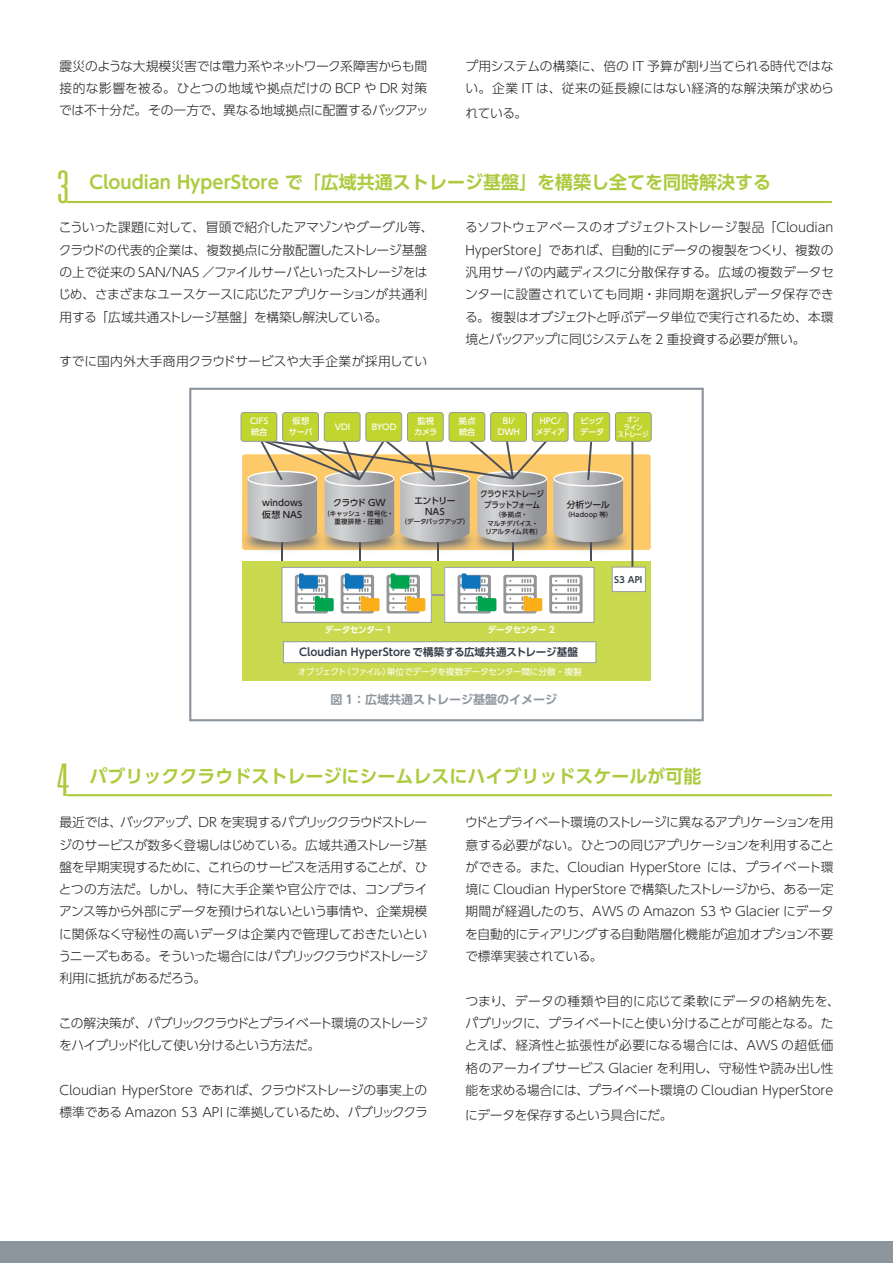
<style>
.page{position:relative;width:893px;height:1263px;background:#fff}
.page>*{position:absolute;margin:0;border:0;box-sizing:border-box;transform-origin:0 0}
.t1{font:300 ultra-condensed 45px "Univers LT Std";color:#adca3d}
.t2{font:700 18px "UD Shin Go Pro De";color:#adca3d}
.t3{font:300 12.75px/22.4px "UD Shin Go Pro";letter-spacing:-.015em;color:#231f20;text-align:justify}
.t4{font:300 12.75px/22.4px "UD Shin Go Pro";letter-spacing:.01em;color:#231f20}
.t5{font:300 12.75px/22.4px "UD Shin Go Pro";letter-spacing:-.06em;color:#231f20}
.t6{font:300 12.75px "UD Shin Go Pro";letter-spacing:.015em;color:#231f20}
.t7{font:300 12.75px "UD Shin Go Pro";letter-spacing:-.055em;color:#231f20}
.t8{font:700 12px "UD Shin Go Pro De";color:#8c949c}
.t9{font:10.5px "UD Shin Go Pro De Bold 90 pv RKSJ H";letter-spacing:.005em;color:#323d47}
.t10{font:8.85px/11.1px "UD Shin Go Pro Medium 90 pv RKSJ H";color:#231f20}
.t11{font:8.85px/11.1px "UD Shin Go Pro Medium 90 pv RKSJ H";letter-spacing:-.05em;color:#231f20;text-align:center}
.t12{font:8.7px "UD Shin Go Pro Regular 90 pv RKSJ H";letter-spacing:-.03em;color:#fff}
.t13{font:8.7px "UD Shin Go Pro De Bold 90 pv RKSJ H";letter-spacing:-.04em;color:#fff}
.t14{font:8.7px "UD Shin Go Pro De Bold 90 pv RKSJ H";color:#323d47}
.t15{font:8.4px/11.1px "UD Shin Go Pro Medium 90 pv RKSJ H";letter-spacing:-.07em;color:#231f20;text-align:center;scale:.9 1}
.t16{font:8.1px/10.5px "UD Shin Go Pro Medium 90 pv RKSJ H";color:#fff;text-align:center}
.t17{font:7.2px/7.6px "UD Shin Go Pro Medium 90 pv RKSJ H";letter-spacing:-.04em;color:#fff;text-align:center;scale:.9 1}
.t18{font:6.45px "UD Shin Go Pro Medium 90 pv RKSJ H";letter-spacing:-.07em;color:#231f20}
.t19{font:6.45px/8.4px "UD Shin Go Pro Medium 90 pv RKSJ H";letter-spacing:.03em;color:#231f20}
.t20{font:6.45px "UD Shin Go Pro Medium 90 pv RKSJ H";letter-spacing:-.015em;color:#231f20}
.t21{font:6.45px "UD Shin Go Pro Medium 90 pv RKSJ H";letter-spacing:-.05em;color:#231f20}
.s1{font-family:"UD Shin Go Pro";font-weight:500}
</style>
<div class="page">
<div style="left:0;top:1242px;width:893px;height:21px;background:#8c949c"></div>
<hr style="left:66px;top:201px;width:766px;height:2px;background:#adca3d">
<hr style="left:66px;top:794px;width:766px;height:2px;background:#adca3d">
<img style="left:242px;top:542px;width:278px;height:8px">
<img style="left:367px;top:542px;width:62px;height:10px">
<img style="left:520px;top:542px;width:131px;height:37px">
<img style="left:444px;top:542px;width:60px;height:10px">
<hr style="left:281px;top:537px;width:2px;height:26px;background:#494f58">
<hr style="left:359px;top:537px;width:2px;height:26px;background:#494f58">
<hr style="left:437px;top:537px;width:2px;height:26px;background:#494f58">
<hr style="left:512px;top:537px;width:2px;height:26px;background:#494f58">
<hr style="left:590px;top:537px;width:2px;height:26px;background:#494f58">
<div style="left:242px;top:561px;width:408px;height:119px;background:#c9da4f"></div>
<hr style="left:428px;top:594px;width:21px;height:2px;background:#93989d">
<svg style="left:281px;top:567px;width:151px;height:56px;background:#cad6cc"></svg>
<svg style="left:444px;top:567px;width:150px;height:56px;background:#d5dcd7"></svg>
<svg style="left:283px;top:641px;width:313px;height:22px;background:#f4f5f4"></svg>
<hr style="left:631px;top:436px;width:2px;height:136px;background:#494f58">
<svg style="left:241px;top:412px;width:411px;height:130px;background:#cac393"></svg>
<svg style="left:612px;top:567px;width:34px;height:25px"></svg>
<div style="left:189px;top:388px;width:515px;height:333px;border:2px solid #8c949c"></div>
<p class="t3" style="left:59px;top:54px;width:371px">震災のような大規模災害では電力系やネットワーク系障害からも間接的な影響を被る。ひとつの地域や拠点だけの BCP や DR 対策では不十分だ。その一方で、異なる地域拠点に配置するバックアッ</p>
<p class="t4" style="left:465px;top:54px;width:370px">プ用システムの構築に、倍の IT 予算が割り当てられる時代ではない。企業 IT は、従来の延長線にはない経済的な解決策が求めら</p>
<p class="t3" style="left:466px;top:102px;width:63px">れている。</p>
<h1 class="t1" style="left:57px;top:164px;width:14px">3</h1>
<h2 class="t2" style="left:89px;top:167px;width:797px">Cloudian HyperStore で「広域共通ストレージ基盤」を構築し全てを同時解決する <span class="s1">　　　　　　</span></h2>
<p class="t3" style="left:58px;top:216px;width:377px;text-align:left">こういった課題に対して、冒頭で紹介したアマゾンやグーグル等、クラウドの代表的企業は、複数拠点に分散配置したストレージ基盤の上で従来の SAN/NAS ／ファイルサーバといったストレージをはじめ、さまざまなユースケースに応じたアプリケーションが共通利用する「広域共通ストレージ基盤」を構築し解決している。</p>
<p class="t6" style="left:59px;top:351px;width:370px">すでに国内外大手商用クラウドサービスや大手企業が採用してい</p>
<p class="t3" style="left:465px;top:216px;width:370px">るソフトウェアベースのオブジェクトストレージ製品「Cloudian HyperStore」であれば、自動的にデータの複製をつくり、複数の汎用サーバの内蔵ディスクに分散保存する。広域の複数データセンターに設置されていても同期・非同期を選択しデータ保存できる。複製はオブジェクトと呼ぶデータ単位で実行されるため、本環境とバックアップに同じシステムを 2 重投資する必要が無い。</p>
<p class="t16" style="left:250px;top:416px;width:20px;text-align:left">CIFS統合</p>
<p class="t16" style="left:289px;top:416px;width:25px">仮想サーバ</p>
<p class="t16" style="left:335px;top:422px;width:17px">VDI</p>
<p class="t16" style="left:372px;top:422px;width:26px">BYOD</p>
<p class="t16" style="left:414px;top:416px;width:25px">監視カメラ</p>
<p class="t16" style="left:459px;top:416px;width:18px;text-align:left">拠点統合</p>
<p class="t16" style="left:498px;top:416px;width:24px">BI/<br>DWH</p>
<p class="t16" style="left:536px;top:416px;width:31px">HPC/メディア</p>
<p class="t16" style="left:580px;top:416px;width:26px;text-align:left">ビッグデータ</p>
<p class="t17" style="left:618px;top:415px;width:36px">オン<br>ライン<br>ストレージ</p>
<p class="t10" style="left:262px;top:497px;width:42px">windows仮想 NAS</p>
<p class="t10" style="left:333px;top:497px;width:54px">クラウド GW</p>
<p class="t19" style="left:335px;top:509px;width:61px;text-indent:-11px">（キャッシュ・暗号化・重複排除・圧縮）</p>
<p class="t11" style="left:414px;top:495px;width:43px">エントリー<br>NAS</p>
<p class="t18" style="left:401px;top:516px;width:70px">（データバックアップ）</p>
<p class="t15" style="left:480px;top:488px;width:73px">クラウドストレージプラットフォーム</p>
<p class="t20" style="left:495px;top:510px;width:35px">（多拠点・</p>
<p class="t21" style="left:488px;top:518px;width:52px">マルチデバイス・</p>
<p class="t18" style="left:485px;top:526px;width:58px">リアルタイム共有）</p>
<p class="t10" style="left:567px;top:498px;width:45px">分析ツール</p>
<p class="t20" style="left:564px;top:509px;width:50px">（Hadoop 等）</p>
<p class="t13" style="left:325px;top:623px;width:69px">データセンター 1</p>
<p class="t12" style="left:298px;top:665px;width:285px">オブジェクト（ファイル）単位でデータを複数データセンター間に分散・複製</p>
<p class="t13" style="left:488px;top:623px;width:69px">データセンター 2</p>
<p class="t9" style="left:299px;top:644px;width:280px">Cloudian HyperStore で構築する広域共通ストレージ基盤</p>
<p class="t8" style="left:330px;top:690px;width:228px">図 1：広域共通ストレージ基盤のイメージ</p>
<p class="t14" style="left:614px;top:572px;width:30px">S3 API</p>
<h1 class="t1" style="left:57px;top:757px;width:14px">4</h1>
<h2 class="t2" style="left:89px;top:762px;width:614px">パブリッククラウドストレージにシームレスにハイブリッドスケールが可能</h2>
<p class="t3" style="left:58px;top:811px;width:371px">最近では、バックアップ、DR を実現するパブリッククラウドストレージのサービスが数多く登場しはじめている。広域共通ストレージ基盤を早期実現するために、これらのサービスを活用することが、ひとつの方法だ。しかし、特に大手企業や官公庁では、コンプライアンス等から外部にデータを預けられないという事情や、企業規模に関係なく守秘性の高いデータは企業内で管理しておきたいというニーズもある。そういった場合にはパブリッククラウドストレージ利用に抵抗があるだろう。</p>
<p class="t5" style="left:59px;top:1011px;width:370px">この解決策が、パブリッククラウドとプライベート環境のストレージをハイブリッド化して使い分けるという方法だ。</p>
<p class="t3" style="left:60px;top:1078px;width:370px">Cloudian HyperStore であれば、クラウドストレージの事実上の標準である Amazon S3 API に準拠しているため、パブリッククラ</p>
<p class="t3" style="left:465px;top:811px;width:371px">ウドとプライベート環境のストレージに異なるアプリケーションを用意する必要がない。ひとつの同じアプリケーションを利用することができる。また、Cloudian HyperStore には、プライベート環境に Cloudian HyperStore で構築したストレージから、ある一定期間が経過したのち、AWS の Amazon S3 や Glacier にデータを自動的にティアリングする自動階層化機能が追加オプション不要で標準実装されている。</p>
<p class="t3" style="left:465px;top:989px;width:376px;text-align:left">つまり、データの種類や目的に応じて柔軟にデータの格納先を、パブリックに、プライベートにと使い分けることが可能となる。たとえば、経済性と拡張性が必要になる場合には、AWS の超低価格のアーカイブサービス Glacier を利用し、守秘性や読み出し性能を求める場合には、プライベート環境の Cloudian HyperStore</p>
<p class="t7" style="left:465px;top:1105px;width:209px">にデータを保存するという具合にだ。</p>
</div>
